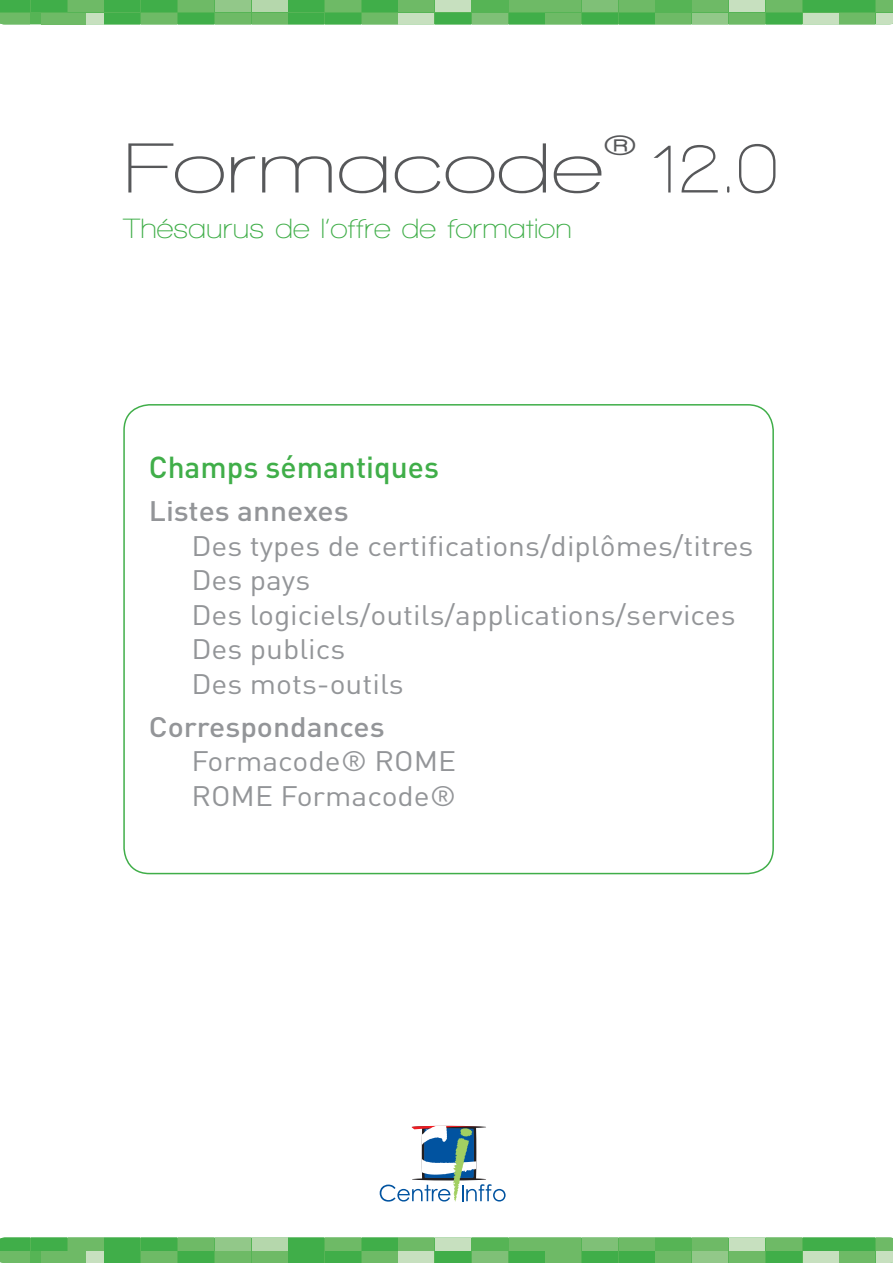
<style>
.page{position:relative;width:893px;height:1263px;background:#fff}
.page>*{position:absolute;margin:0;border:0;box-sizing:border-box;transform-origin:0 0}
.t1{font:600 72.45px "Walkway Expand";color:#57585a}
.t2{font:500 30px "DIN";color:#40ae49}
.t3{font:600 28.5px "Walkway";color:#40ae49;scale:1.1 1}
.t4{font:27.9px/34.5px "DIN";color:#939598;scale:1.08 1}
.t5{font:500 27.9px "DIN";color:#939598;scale:1.08 1}
</style>
<div class="page">
<div style="left:123px;top:404px;width:651px;height:470px;border:2px solid #40ae49;border-radius:26px"></div>
<svg style="left:380px;top:1126px;width:126px;height:75px"></svg>
<svg style="left:0;top:0;width:893px;height:24px;background:#59b558"></svg>
<div style="left:178px;top:13px;width:35px;height:11px;background:#40ae49"></div>
<div style="left:178px;top:0;width:35px;height:12px;background:#6eba66"></div>
<div style="left:0;top:13px;width:30px;height:11px;background:#6eba66"></div>
<div style="left:68px;top:13px;width:35px;height:11px;background:#c7e0bf"></div>
<div style="left:105px;top:13px;width:35px;height:11px;background:#40ae49"></div>
<div style="left:141px;top:13px;width:36px;height:11px;background:#6eba66"></div>
<div style="left:0;top:0;width:30px;height:12px;background:#40ae49"></div>
<div style="left:31px;top:0;width:36px;height:12px;background:#40ae49"></div>
<div style="left:68px;top:0;width:35px;height:12px;background:#6eba66"></div>
<div style="left:105px;top:0;width:35px;height:12px;background:#40ae49"></div>
<div style="left:141px;top:0;width:36px;height:12px;background:#40ae49"></div>
<div style="left:472px;top:13px;width:35px;height:11px;background:#7fc077"></div>
<div style="left:472px;top:0;width:35px;height:12px;background:#56b455"></div>
<div style="left:215px;top:13px;width:36px;height:11px;background:#6eba66"></div>
<div style="left:252px;top:13px;width:35px;height:11px;background:#6eba66"></div>
<div style="left:289px;top:13px;width:35px;height:11px;background:#40ae49"></div>
<div style="left:325px;top:13px;width:36px;height:11px;background:#40ae49"></div>
<div style="left:362px;top:13px;width:35px;height:11px;background:#6eba66"></div>
<div style="left:398px;top:13px;width:36px;height:11px;background:#c7e0bf"></div>
<div style="left:435px;top:13px;width:35px;height:11px;background:#40ae49"></div>
<div style="left:215px;top:0;width:36px;height:12px;background:#92c889"></div>
<div style="left:252px;top:0;width:35px;height:12px;background:#b5d7ac"></div>
<div style="left:289px;top:0;width:35px;height:12px;background:#40ae49"></div>
<div style="left:325px;top:0;width:36px;height:12px;background:#6eba66"></div>
<div style="left:362px;top:0;width:35px;height:12px;background:#40ae49"></div>
<div style="left:398px;top:0;width:36px;height:12px;background:#6eba66"></div>
<div style="left:435px;top:0;width:35px;height:12px;background:#c7e0bf"></div>
<div style="left:766px;top:13px;width:35px;height:11px;background:#40ae49"></div>
<div style="left:766px;top:0;width:35px;height:12px;background:#6eba66"></div>
<div style="left:509px;top:13px;width:35px;height:11px;background:#40ae49"></div>
<div style="left:546px;top:13px;width:35px;height:11px;background:#6eba66"></div>
<div style="left:582px;top:13px;width:36px;height:11px;background:#40ae49"></div>
<div style="left:619px;top:13px;width:35px;height:11px;background:#40ae49"></div>
<div style="left:656px;top:13px;width:35px;height:11px;background:#6eba66"></div>
<div style="left:692px;top:13px;width:36px;height:11px;background:#92c889"></div>
<div style="left:729px;top:13px;width:35px;height:11px;background:#6eba66"></div>
<div style="left:509px;top:0;width:35px;height:12px;background:#6eba66"></div>
<div style="left:546px;top:0;width:35px;height:12px;background:#6eba66"></div>
<div style="left:582px;top:0;width:36px;height:12px;background:#7fc077"></div>
<div style="left:619px;top:0;width:35px;height:12px;background:#6eba66"></div>
<div style="left:656px;top:0;width:35px;height:12px;background:#56b455"></div>
<div style="left:692px;top:0;width:36px;height:12px;background:#6eba66"></div>
<div style="left:729px;top:0;width:35px;height:12px;background:#c7e0bf"></div>
<div style="left:803px;top:13px;width:35px;height:11px;background:#c7e0bf"></div>
<div style="left:840px;top:13px;width:35px;height:11px;background:#6eba66"></div>
<div style="left:876px;top:13px;width:17px;height:11px;background:#c7e0bf"></div>
<div style="left:803px;top:0;width:35px;height:12px;background:#40ae49"></div>
<div style="left:840px;top:0;width:35px;height:12px;background:#40ae49"></div>
<div style="left:876px;top:0;width:17px;height:12px;background:#6eba66"></div>
<div style="left:41px;top:13px;width:44px;height:11px;background:#6eba66"></div>
<svg style="left:30px;top:1237px;width:846px;height:26px"></svg>
<div style="left:178px;top:1251px;width:35px;height:12px;background:#40ae49"></div>
<div style="left:178px;top:1237px;width:35px;height:14px;background:#6eba66"></div>
<div style="left:0;top:1251px;width:30px;height:12px;background:#6eba66"></div>
<div style="left:68px;top:1251px;width:35px;height:12px;background:#c7e0bf"></div>
<div style="left:105px;top:1251px;width:35px;height:12px;background:#40ae49"></div>
<div style="left:141px;top:1251px;width:36px;height:12px;background:#6eba66"></div>
<div style="left:0;top:1237px;width:30px;height:14px;background:#40ae49"></div>
<div style="left:31px;top:1237px;width:36px;height:14px;background:#40ae49"></div>
<div style="left:68px;top:1237px;width:35px;height:14px;background:#6eba66"></div>
<div style="left:105px;top:1237px;width:35px;height:14px;background:#40ae49"></div>
<div style="left:141px;top:1237px;width:36px;height:14px;background:#40ae49"></div>
<div style="left:472px;top:1251px;width:35px;height:12px;background:#7fc077"></div>
<div style="left:472px;top:1237px;width:35px;height:14px;background:#56b455"></div>
<div style="left:215px;top:1251px;width:36px;height:12px;background:#6eba66"></div>
<div style="left:252px;top:1251px;width:35px;height:12px;background:#6eba66"></div>
<div style="left:289px;top:1251px;width:35px;height:12px;background:#40ae49"></div>
<div style="left:325px;top:1251px;width:36px;height:12px;background:#40ae49"></div>
<div style="left:362px;top:1251px;width:35px;height:12px;background:#6eba66"></div>
<div style="left:398px;top:1251px;width:36px;height:12px;background:#c7e0bf"></div>
<div style="left:435px;top:1251px;width:35px;height:12px;background:#40ae49"></div>
<div style="left:215px;top:1237px;width:36px;height:14px;background:#92c889"></div>
<div style="left:252px;top:1237px;width:35px;height:14px;background:#b5d7ac"></div>
<div style="left:289px;top:1237px;width:35px;height:14px;background:#40ae49"></div>
<div style="left:325px;top:1237px;width:36px;height:14px;background:#6eba66"></div>
<div style="left:362px;top:1237px;width:35px;height:14px;background:#40ae49"></div>
<div style="left:398px;top:1237px;width:36px;height:14px;background:#6eba66"></div>
<div style="left:435px;top:1237px;width:35px;height:14px;background:#c7e0bf"></div>
<div style="left:766px;top:1251px;width:35px;height:12px;background:#40ae49"></div>
<div style="left:766px;top:1237px;width:35px;height:14px;background:#6eba66"></div>
<div style="left:509px;top:1251px;width:35px;height:12px;background:#40ae49"></div>
<div style="left:546px;top:1251px;width:35px;height:12px;background:#6eba66"></div>
<div style="left:582px;top:1251px;width:36px;height:12px;background:#40ae49"></div>
<div style="left:619px;top:1251px;width:35px;height:12px;background:#40ae49"></div>
<div style="left:656px;top:1251px;width:35px;height:12px;background:#6eba66"></div>
<div style="left:692px;top:1251px;width:36px;height:12px;background:#92c889"></div>
<div style="left:729px;top:1251px;width:35px;height:12px;background:#6eba66"></div>
<div style="left:509px;top:1237px;width:35px;height:14px;background:#6eba66"></div>
<div style="left:546px;top:1237px;width:35px;height:14px;background:#6eba66"></div>
<div style="left:582px;top:1237px;width:36px;height:14px;background:#7fc077"></div>
<div style="left:619px;top:1237px;width:35px;height:14px;background:#6eba66"></div>
<div style="left:656px;top:1237px;width:35px;height:14px;background:#56b455"></div>
<div style="left:692px;top:1237px;width:36px;height:14px;background:#6eba66"></div>
<div style="left:729px;top:1237px;width:35px;height:14px;background:#c7e0bf"></div>
<div style="left:803px;top:1251px;width:35px;height:12px;background:#c7e0bf"></div>
<div style="left:840px;top:1251px;width:35px;height:12px;background:#6eba66"></div>
<div style="left:876px;top:1251px;width:17px;height:12px;background:#c7e0bf"></div>
<div style="left:803px;top:1237px;width:35px;height:14px;background:#40ae49"></div>
<div style="left:840px;top:1237px;width:35px;height:14px;background:#40ae49"></div>
<div style="left:876px;top:1237px;width:17px;height:14px;background:#6eba66"></div>
<div style="left:41px;top:1251px;width:44px;height:12px;background:#6eba66"></div>
<h1 class="t1" style="left:123px;top:129px;width:657px">Formacode<sup>®</sup> 12.0</h1>
<p class="t3" style="left:123px;top:213px;width:409px">Thésaurus de l’offre de formation</p>
<p class="t2" style="left:149px;top:448px;width:292px">Champs sémantiques</p>
<p class="t5" style="left:149px;top:493px;width:187px">Listes annexes</p>
<p class="t4" style="left:191px;top:528px;width:522px">Des types de certifications/diplômes/titres<br>Des pays<br>Des logiciels/outils/applications/services<br>Des publics<br>Des mots-outils</p>
<p class="t5" style="left:149px;top:709px;width:220px">Correspondances</p>
<p class="t4" style="left:191px;top:744px;width:247px">Formacode® ROME<br>ROME Formacode®</p>
</div>
